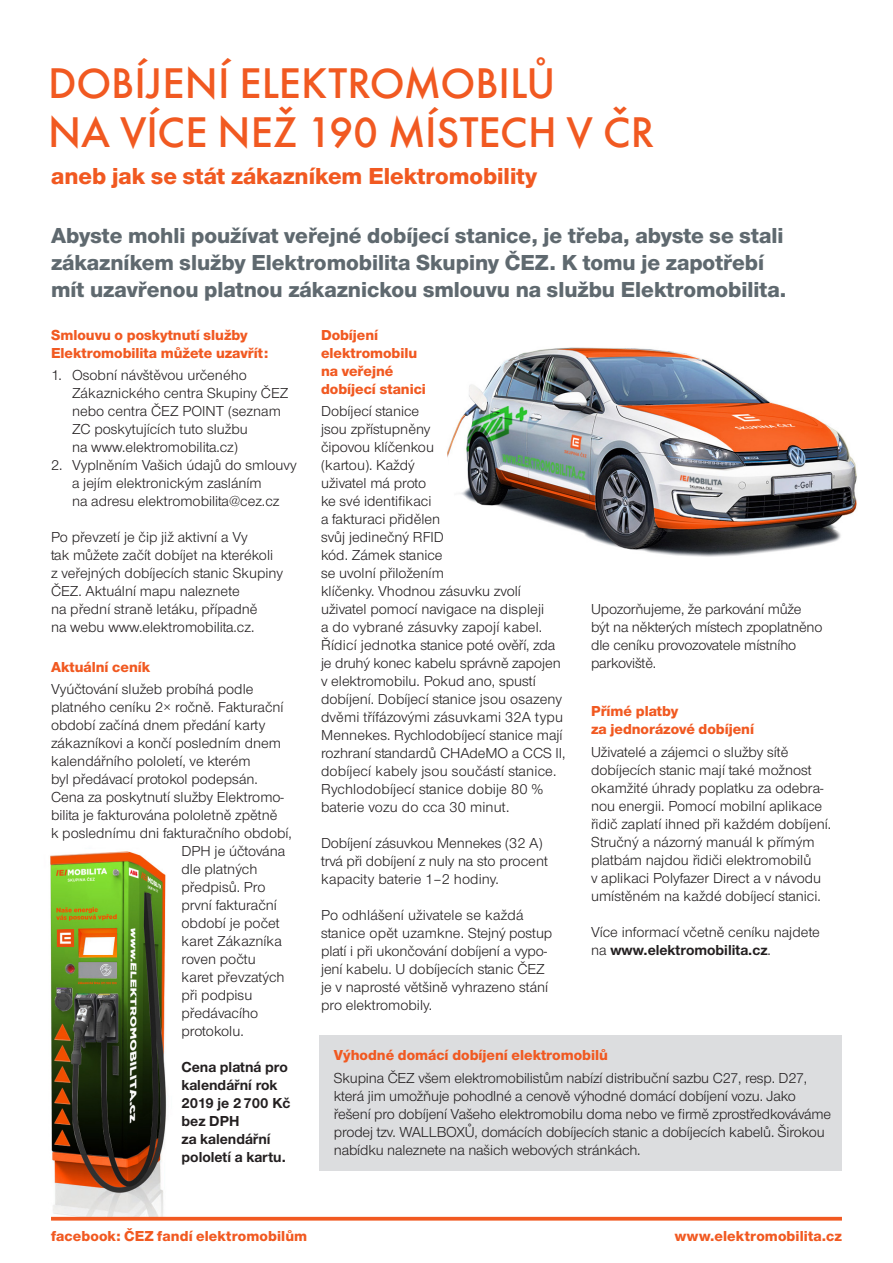
<style>
.page{position:relative;width:893px;height:1263px;background:#fff}
.page>*{position:absolute;margin:0;border:0;box-sizing:border-box;transform-origin:0 0}
.titul{font:44.25px/49.5px "Futura CEZ Medium";color:#f15921}
.titulek{font:800 24px "Nimbus CEZOT";color:#f15921}
.text{font:800 22.5px/27px "Nimbus CEZOT";color:#5f696f}
.text-2{font:15px/18px "Nimbus CEZOT";color:#231f20}
.titulek-2{font:800 15px/18px "Nimbus CEZOT";color:#f15921}
.text-3{font:700 15px/18px "Nimbus CEZOT";color:#231f20}
.s1{font-weight:700}
</style>
<div class="page">
<div style="left:319px;top:1035px;width:522px;height:136px;background:#dcdddf"></div>
<img style="left:50px;top:851px;width:155px;height:366px">
<hr style="left:51px;top:1217px;width:791px;height:3px;background:#f15921">
<img style="left:447px;top:347px;width:410px;height:210px">
<p class="titul" style="left:48px;top:58px;width:608px">DOBÍJENÍ ELEKTROMOBILŮ<br>NA VÍCE NEŽ 190 MÍSTECH V ČR</p>
<p class="titulek" style="left:51px;top:162px;width:488px">aneb jak se stát zákazníkem Elektromobility</p>
<p class="text" style="left:51px;top:222px;width:737px">Abyste mohli používat veřejné dobíjecí stanice, je třeba, abyste se stali zákazníkem služby Elektromobilita Skupiny ČEZ. K tomu je zapotřebí mít uzavřenou platnou zákaznickou smlouvu na službu Elektromobilita.</p>
<p class="titulek-2" style="left:51px;top:326px;width:219px">Smlouvu o poskytnutí služby<br>Elektromobilita můžete uzavřít:</p>
<p class="text-2" style="left:72px;top:366px;width:218px;text-indent:-21px">1. Osobní návštěvou určeného<br>Zákaznického centra Skupiny ČEZ nebo centra ČEZ POINT (seznam<br>ZC poskytujících tuto službu<br>na www.elektromobilita.cz)</p>
<p class="text-2" style="left:72px;top:456px;width:226px;text-indent:-21px">2. Vyplněním Vašich údajů do smlouvy a jejím elektronickým zasláním<br>na adresu elektromobilita@cez.cz</p>
<p class="text-2" style="left:51px;top:528px;width:233px">Po převzetí je čip již aktivní a Vy<br>tak můžete začít dobíjet na kterékoli z veřejných dobíjecích stanic Skupiny ČEZ. Aktuální mapu naleznete<br>na přední straně letáku, případně<br>na webu www.elektromobilita.cz.</p>
<p class="titulek-2" style="left:51px;top:658px;width:101px">Aktuální ceník</p>
<p class="text-2" style="left:51px;top:680px;width:204px">Vyúčtování služeb probíhá podle</p>
<p class="text-2" style="left:51px;top:698px;width:234px">platného ceníku 2× ročně. Fakturační</p>
<p class="text-2" style="left:51px;top:716px;width:216px">období začíná dnem předání karty</p>
<p class="text-2" style="left:51px;top:734px;width:232px">zákazníkovi a končí posledním dnem</p>
<p class="text-2" style="left:51px;top:752px;width:201px">kalendářního pololetí, ve kterém</p>
<p class="text-2" style="left:51px;top:770px;width:208px">byl předávací protokol podepsán.</p>
<p class="text-2" style="left:51px;top:788px;width:234px">Cena za poskytnutí služby Elektromo-</p>
<p class="text-2" style="left:51px;top:806px;width:228px">bilita je fakturována pololetně zpětně</p>
<p class="text-2" style="left:51px;top:824px;width:242px">k poslednímu dni fakturačního období,</p>
<p class="text-2" style="left:182px;top:842px;width:105px">DPH je účtována</p>
<p class="text-2" style="left:182px;top:860px;width:77px">dle platných</p>
<p class="text-2" style="left:182px;top:878px;width:86px">předpisů. Pro</p>
<p class="text-2" style="left:182px;top:896px;width:97px">první fakturační</p>
<p class="text-2" style="left:182px;top:914px;width:100px">období je počet</p>
<p class="text-2" style="left:182px;top:932px;width:102px">karet Zákazníka</p>
<p class="text-2" style="left:182px;top:950px;width:76px">roven počtu</p>
<p class="text-2" style="left:182px;top:968px;width:105px">karet převzatých</p>
<p class="text-2" style="left:182px;top:986px;width:72px">při podpisu</p>
<p class="text-2" style="left:182px;top:1004px;width:78px">předávacího</p>
<p class="text-2" style="left:182px;top:1022px;width:64px">protokolu.</p>
<p class="text-3" style="left:182px;top:1058px;width:110px">Cena platná pro kalendářní rok<br>2019 je 2700 Kč bez DPH<br>za kalendářní pololetí a kartu.</p>
<p class="titulek-2" style="left:321px;top:326px;width:106px">Dobíjení elektromobilu na veřejné dobíjecí stanici</p>
<p class="text-2" style="left:321px;top:402px;width:246px">Dobíjecí stanice<br>jsou zpřístupněny<br>čipovou klíčenkou<br>(kartou). Každý<br>uživatel má proto<br>ke své identifikaci<br>a fakturaci přidělen<br>svůj jedinečný RFID<br>kód. Zámek stanice<br>se uvolní přiložením<br>klíčenky. Vhodnou zásuvku zvolí uživatel pomocí navigace na displeji<br>a do vybrané zásuvky zapojí kabel.<br>Řídicí jednotka stanice poté ověří, zda je druhý konec kabelu správně zapojen v elektromobilu. Pokud ano, spustí dobíjení. Dobíjecí stanice jsou osazeny dvěmi třífázovými zásuvkami 32A typu<br>Mennekes. Rychlodobíjecí stanice mají rozhraní standardů CHAdeMO a CCS II, dobíjecí kabely jsou součástí stanice.<br>Rychlodobíjecí stanice dobije 80 % baterie vozu do cca 30 minut.</p>
<p class="text-2" style="left:321px;top:834px;width:229px">Dobíjení zásuvkou Mennekes (32 A) trvá při dobíjení z nuly na sto procent kapacity baterie 1–2 hodiny.</p>
<p class="text-2" style="left:321px;top:906px;width:233px">Po odhlášení uživatele se každá stanice opět uzamkne. Stejný postup platí i při ukončování dobíjení a vypo&shy;jení kabelu. U dobíjecích stanic ČEZ je v naprosté většině vyhrazeno stání pro elektromobily.</p>
<p class="text-2" style="left:591px;top:600px;width:233px">Upozorňujeme, že parkování může být na některých místech zpoplatněno dle ceníku provozovatele místního parkoviště.</p>
<p class="titulek-2" style="left:591px;top:702px;width:165px">Přímé platby<br>za jednorázové dobíjení</p>
<p class="text-2" style="left:591px;top:743px;width:242px">Uživatelé a zájemci o služby sítě dobíjecích stanic mají také možnost okamžité úhrady poplatku za odebra&shy;nou energii. Pomocí mobilní aplikace řidič zaplatí ihned při každém dobíjení.<br>Stručný a názorný manuál k přímým platbám najdou řidiči elektromobilů<br>v aplikaci Polyfazer Direct a v návodu umístěném na každé dobíjecí stanici.</p>
<p class="text-2" style="left:591px;top:923px;width:230px">Více informací včetně ceníku najdete na <span class="s1">www.elektromobilita.cz</span>.</p>
<p class="titulek-2" style="left:334px;top:1046px;width:276px">Výhodné domácí dobíjení elektromobilů</p>
<p class="text-2" style="left:334px;top:1069px;width:499px">Skupina ČEZ všem elektromobilistům nabízí distribuční sazbu C27, resp. D27, která jim umožňuje pohodlné a cenově výhodné domácí dobíjení vozu. Jako řešení pro dobíjení Vašeho elektromobilu doma nebo ve firmě zprostředkováváme prodej tzv. WALLBOXŮ, domácích dobíjecích stanic a dobíjecích kabelů. Širokou nabídku naleznete na našich webových stránkách.</p>
<p class="titulek-2" style="left:51px;top:1227px;width:258px">facebook: ČEZ fandí elektromobilům</p>
<p class="titulek-2" style="left:675px;top:1227px;width:169px">www.elektromobilita.cz</p>
</div>
